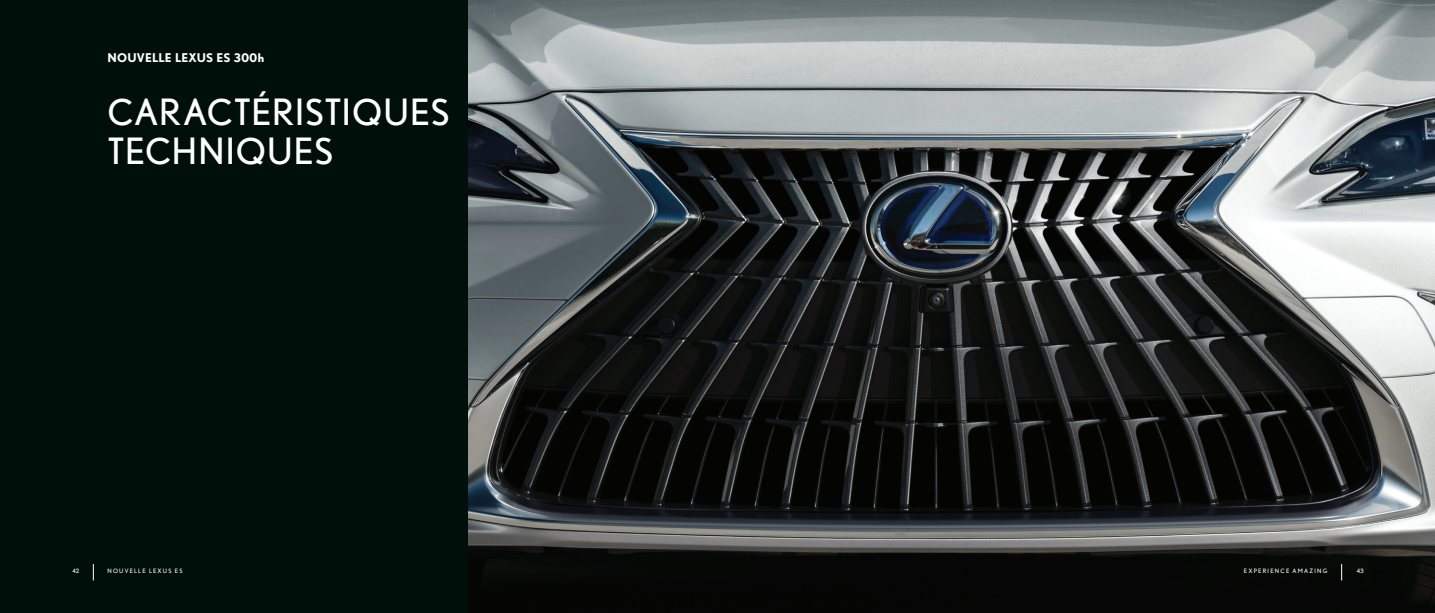
<style>
.page{position:relative;width:1435px;height:613px;background:#fff}
.page>*{position:absolute;margin:0;border:0;box-sizing:border-box;transform-origin:0 0}
.H1-BLACK{font:36px/39px "Nobel";letter-spacing:.02em;color:#fff}
.H1-BLACK-2{font:700 12px "Nobel";letter-spacing:.015em;color:#fff}
.t1{font:6px "Nobel";letter-spacing:.2em;color:#fff}
</style>
<div class="page">
<div style="left:0;top:0;width:717px;height:612px;background:#000f09"></div>
<img style="left:469px;top:0;width:965px;height:612px">
<svg style="left:1341px;top:563px;width:1px;height:17px"></svg>
<svg style="left:93px;top:564px;width:1px;height:16px"></svg>
<p class="H1-BLACK-2" style="left:107px;top:50px;width:158px">NOUVELLE LEXUS ES 300h</p>
<p class="H1-BLACK" style="left:107px;top:92px;width:343px">CARACTÉRISTIQUES<br>TECHNIQUES</p>
<p class="t1" style="left:72px;top:567px;width:8px">42</p>
<p class="t1" style="left:107px;top:567px;width:76px">NOUVELLE LEXUS ES</p>
<p class="t1" style="left:1243px;top:567px;width:85px">EXPERIENCE AMAZING</p>
<p class="t1" style="left:1356px;top:567px;width:9px">43</p>
</div>
